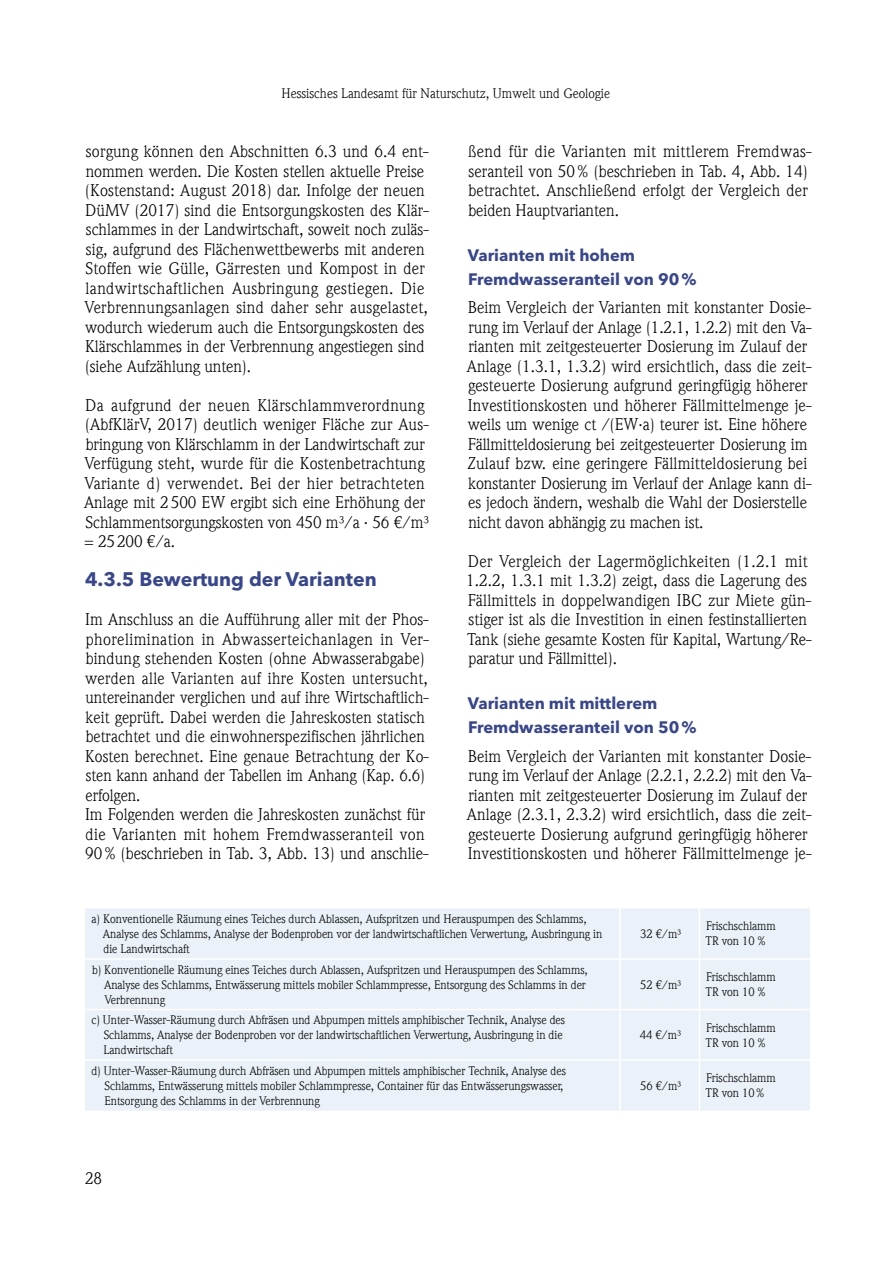
<style>
.page{position:relative;width:893px;height:1263px;background:#fff}
.page>*{position:absolute;margin:0;border:0;box-sizing:border-box;transform-origin:0 0}
.t1{font:700 19.5px "Avenir Next LT Pro";color:#37468e}
.t2{font:16.5px/19.5px "ITC Weidemann Com";letter-spacing:.005em;color:#000}
.t3{font:700 16.5px/24px "Avenir Next LT Pro";color:#37468e}
.t4{font:13.5px "ITC Weidemann Com";color:#000}
.t5{font:12px/15px "ITC Weidemann Com";letter-spacing:-.005em;color:#000}
</style>
<div class="page">
<div style="left:85px;top:908px;width:725px;height:202px;background:#eaf1f8"></div>
<hr style="left:619px;top:908px;width:2px;height:50px;background:#fff">
<hr style="left:699px;top:908px;width:1px;height:50px;background:#fff">
<hr style="left:85px;top:958px;width:535px;height:2px;background:#fff">
<hr style="left:620px;top:958px;width:79px;height:2px;background:#fff">
<hr style="left:619px;top:960px;width:2px;height:49px;background:#fff">
<hr style="left:699px;top:958px;width:111px;height:2px;background:#fff">
<hr style="left:699px;top:960px;width:1px;height:49px;background:#fff">
<hr style="left:85px;top:1009px;width:535px;height:1px;background:#fff">
<hr style="left:620px;top:1009px;width:79px;height:1px;background:#fff">
<hr style="left:619px;top:1010px;width:2px;height:49px;background:#fff">
<hr style="left:699px;top:1009px;width:111px;height:1px;background:#fff">
<hr style="left:699px;top:1010px;width:1px;height:49px;background:#fff">
<hr style="left:85px;top:1059px;width:535px;height:2px;background:#fff">
<hr style="left:620px;top:1059px;width:79px;height:2px;background:#fff">
<hr style="left:619px;top:1061px;width:2px;height:49px;background:#fff">
<hr style="left:699px;top:1059px;width:111px;height:2px;background:#fff">
<hr style="left:699px;top:1061px;width:1px;height:49px;background:#fff">
<p class="t4" style="left:281px;top:86px;width:330px">Hessisches Landesamt für Naturschutz, Umwelt und Geologie</p>
<p class="t2" style="left:85px;top:142px;width:346px">sorgung können den Abschnitten 6.3 und 6.4 ent&shy;nommen werden. Die Kosten stellen aktuelle Preise (Kostenstand: August 2018) dar. Infolge der neuen DüMV (2017) sind die Entsorgungskosten des Klär&shy;schlammes in der Landwirtschaft, soweit noch zuläs&shy;sig, aufgrund des Flächenwettbewerbs mit anderen Stoffen wie Gülle, Gärresten und Kompost in der landwirtschaftlichen Ausbringung gestiegen. Die Verbrennungsanlagen sind daher sehr ausgelastet, wodurch wiederum auch die Entsorgungskosten des Klärschlammes in der Verbrennung angestiegen sind (siehe Aufzählung unten).</p>
<p class="t2" style="left:84px;top:395px;width:346px">Da aufgrund der neuen Klärschlammverordnung (AbfKlärV, 2017) deutlich weniger Fläche zur Aus&shy;bringung von Klärschlamm in der Landwirtschaft zur Verfügung steht, wurde für die Kostenbetrachtung Variante d) verwendet. Bei der hier betrachteten Anlage mit 2500 EW ergibt sich eine Erhöhung der Schlammentsorgungskosten von 450 m³/a · 56 €/m³ = 25200 €/a.</p>
<p class="t1" style="left:85px;top:567px;width:293px">4.3.5 Bewertung der Varianten</p>
<p class="t2" style="left:85px;top:610px;width:345px">Im Anschluss an die Aufführung aller mit der Phos&shy;phorelimination in Abwasserteichanlagen in Ver&shy;bindung stehenden Kosten (ohne Abwasserabgabe) werden alle Varianten auf ihre Kosten untersucht, untereinander verglichen und auf ihre Wirtschaftlich&shy;keit geprüft. Dabei werden die Jahreskosten statisch betrachtet und die einwohnerspezifischen jährlichen Kosten berechnet. Eine genaue Betrachtung der Ko&shy;sten kann anhand der Tabellen im Anhang (Kap. 6.6) erfolgen.<br>Im Folgenden werden die Jahreskosten zunächst für die Varianten mit hohem Fremdwasseranteil von 90% (beschrieben in Tab. 3, Abb. 13) und anschlie-</p>
<p class="t2" style="left:468px;top:142px;width:345px">ßend für die Varianten mit mittlerem Fremdwas&shy;seranteil von 50% (beschrieben in Tab. 4, Abb. 14) betrachtet. Anschließend erfolgt der Vergleich der beiden Hauptvarianten.</p>
<p class="t3" style="left:468px;top:243px;width:230px">Varianten mit hohem<br>Fremdwasseranteil von 90%</p>
<p class="t2" style="left:467px;top:298px;width:346px">Beim Vergleich der Varianten mit konstanter Dosie&shy;rung im Verlauf der Anlage (1.2.1, 1.2.2) mit den Va&shy;rianten mit zeitgesteuerter Dosierung im Zulauf der Anlage (1.3.1, 1.3.2) wird ersichtlich, dass die zeit&shy;gesteuerte Dosierung aufgrund geringfügig höherer Investitionskosten und höherer Fällmittelmenge je&shy;weils um wenige ct /(EW·a) teurer ist. Eine höhere Fällmitteldosierung bei zeitgesteuerter Dosierung im Zulauf bzw. eine geringere Fällmitteldosierung bei konstanter Dosierung im Verlauf der Anlage kann di&shy;es jedoch ändern, weshalb die Wahl der Dosierstelle nicht davon abhängig zu machen ist.</p>
<p class="t2" style="left:466px;top:551px;width:347px">Der Vergleich der Lagermöglichkeiten (1.2.1 mit 1.2.2, 1.3.1 mit 1.3.2) zeigt, dass die Lagerung des Fällmittels in doppelwandigen IBC zur Miete gün&shy;stiger ist als die Investition in einen festinstallierten Tank (siehe gesamte Kosten für Kapital, Wartung/Re&shy;paratur und Fällmittel).</p>
<p class="t3" style="left:468px;top:691px;width:230px">Varianten mit mittlerem<br>Fremdwasseranteil von 50%</p>
<p class="t2" style="left:467px;top:746px;width:346px">Beim Vergleich der Varianten mit konstanter Dosie&shy;rung im Verlauf der Anlage (2.2.1, 2.2.2) mit den Va&shy;rianten mit zeitgesteuerter Dosierung im Zulauf der Anlage (2.3.1, 2.3.2) wird ersichtlich, dass die zeit&shy;gesteuerte Dosierung aufgrund geringfügig höherer Investitionskosten und höherer Fällmittelmenge je-</p>
<p class="t5" style="left:103px;top:911px;width:501px;text-indent:-11px">a) Konventionelle Räumung eines Teiches durch Ablassen, Aufspritzen und Herauspumpen des Schlamms,<br>Analyse des Schlamms, Analyse der Bodenproben vor der landwirtschaftlichen Verwertung, Ausbringung in die Landwirtschaft</p>
<p class="t5" style="left:104px;top:962px;width:485px;text-indent:-12px">b) Konventionelle Räumung eines Teiches durch Ablassen, Aufspritzen und Herauspumpen des Schlamms,<br>Analyse des Schlamms, Entwässerung mittels mobiler Schlammpresse, Entsorgung des Schlamms in der<br>Verbrennung</p>
<p class="t5" style="left:104px;top:1013px;width:463px;text-indent:-12px">c) Unter-Wasser-Räumung durch Abfräsen und Abpumpen mittels amphibischer Technik, Analyse des<br>Schlamms, Analyse der Bodenproben vor der landwirtschaftlichen Verwertung, Ausbringung in die<br>Landwirtschaft</p>
<p class="t5" style="left:105px;top:1063px;width:463px;text-indent:-13px">d) Unter-Wasser-Räumung durch Abfräsen und Abpumpen mittels amphibischer Technik, Analyse des<br>Schlamms, Entwässerung mittels mobiler Schlammpresse, Container für das Entwässerungswasser,<br>Entsorgung des Schlamms in der Verbrennung</p>
<p class="t2" style="left:85px;top:1169px;width:19px">28</p>
<p class="t5" style="left:640px;top:926px;width:43px">32 €/m³</p>
<p class="t5" style="left:705px;top:919px;width:72px">Frischschlamm<br>TR von 10 %</p>
<p class="t5" style="left:640px;top:977px;width:43px">52 €/m³</p>
<p class="t5" style="left:705px;top:970px;width:72px">Frischschlamm<br>TR von 10 %</p>
<p class="t5" style="left:640px;top:1028px;width:43px">44 €/m³</p>
<p class="t5" style="left:705px;top:1020px;width:72px">Frischschlamm<br>TR von 10 %</p>
<p class="t5" style="left:640px;top:1078px;width:43px">56 €/m³</p>
<p class="t5" style="left:705px;top:1071px;width:72px">Frischschlamm<br>TR von 10%</p>
</div>
